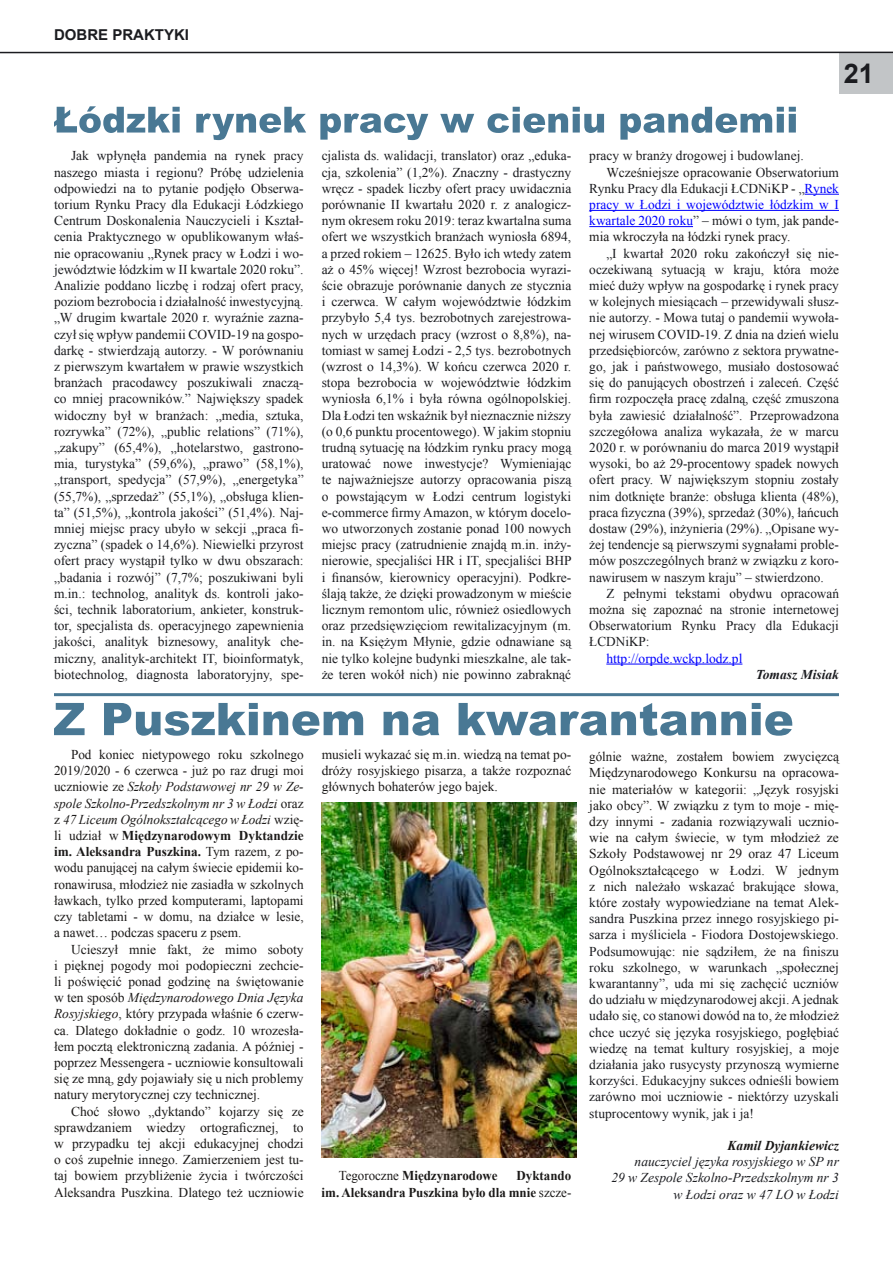
<style>
.page{position:relative;width:893px;height:1263px;background:#fff}
.page>*{position:absolute;margin:0;border:0;box-sizing:border-box;transform-origin:0 0}
.t1{font:700 27px "Arial";color:#1b1c20}
.t2{font:700 15px "Arial";color:#1b1c20}
.t3{font:13.5px/16.2px "Times New Roman";color:#1b1c20;text-align:justify}
.t4{font:13.5px/16.2px "Times New Roman";color:#1b1918;text-align:justify}
.t5{font:13.5px "Times New Roman";color:#00f}
.t6{font:italic 13.5px/16.2px "Times New Roman";color:#1b1c20;text-align:right}
.t7{font:700 13.5px/16.2px "Times New Roman";color:#1b1918;text-align:right;scale:.96 1}
.t8{font:italic 700 13.5px "Times New Roman";color:#1b1918}
.t9{font:italic 700 13.5px "Times New Roman";color:#1b1c20}
.s1{color:#1b1c20}
.s2{color:#00f}
.s3{color:#1b1918}
.s4{font-style:italic}
.s5{font-weight:700}
.s6{font-weight:400}
</style>
<div class="page">
<div style="left:839px;top:53px;width:54px;height:41px;background:#c2c5c7"></div>
<hr style="left:0;top:52px;width:893px;height:1px;background:#1b1c20">
<hr style="left:805px;top:194px;width:34px;height:1px;background:#00f">
<hr style="left:589px;top:210px;width:250px;height:1px;background:#00f">
<hr style="left:589px;top:226px;width:104px;height:1px;background:#00f">
<hr style="left:606px;top:664px;width:136px;height:1px;background:#00f">
<svg style="left:54px;top:106px;width:742px;height:34px"></svg>
<hr style="left:54px;top:693px;width:785px;height:3px;background:#497894">
<svg style="left:54px;top:703px;width:738px;height:33px"></svg>
<img style="left:322px;top:803px;width:254px;height:355px">
<p class="t2" style="left:54px;top:24px;width:137px">DOBRE PRAKTYKI</p>
<h1 class="t1" style="left:844px;top:56px;width:32px">21</h1>
<p class="t3" style="left:54px;top:147px;width:251px;text-indent:17px">Jak wpłynęła pandemia na rynek pracy naszego miasta i regionu? Próbę udzielenia odpowiedzi na to pytanie podjęło Obserwa&shy;torium Rynku Pracy dla Edukacji Łódzkiego Centrum Doskonalenia Nauczycieli i Kształ&shy;cenia Praktycznego w opublikowanym właś&shy;nie opracowaniu „Rynek pracy w Łodzi i wo&shy;jewództwie łódzkim w II kwartale 2020 roku”.<br>Analizie poddano liczbę i rodzaj ofert pracy, poziom bezrobocia i działalność inwestycyjną. „W drugim kwartale 2020 r. wyraźnie zazna&shy;czył się wpływ pandemii COVID-19 na gospo&shy;darkę - stwierdzają autorzy. - W porównaniu z pierwszym kwartałem w prawie wszystkich branżach pracodawcy poszukiwali znaczą&shy;co mniej pracowników.” Największy spadek widoczny był w branżach: „media, sztuka, rozrywka” (72%), „public relations” (71%), „zakupy” (65,4%), „hotelarstwo, gastrono&shy;mia, turystyka” (59,6%), „prawo” (58,1%), „transport, spedycja” (57,9%), „energetyka” (55,7%), „sprzedaż” (55,1%), „obsługa klien&shy;ta” (51,5%), „kontrola jakości” (51,4%). Naj&shy;mniej miejsc pracy ubyło w sekcji „praca fi&shy;zyczna” (spadek o 14,6%). Niewielki przyrost ofert pracy wystąpił tylko w dwu obszarach: „badania i rozwój” (7,7%; poszukiwani byli m.in.: technolog, analityk ds. kontroli jako&shy;ści, technik laboratorium, ankieter, konstruk&shy;tor, specjalista ds. operacyjnego zapewnienia jakości, analityk biznesowy, analityk che&shy;miczny, analityk-architekt IT, bioinformatyk, biotechnolog, diagnosta laboratoryjny, spe-</p>
<p class="t3" style="left:322px;top:147px;width:252px">cjalista ds. walidacji, translator) oraz „eduka&shy;cja, szkolenia” (1,2%). Znaczny - drastyczny wręcz - spadek liczby ofert pracy uwidacznia porównanie II kwartału 2020 r. z analogicz&shy;nym okresem roku 2019: teraz kwartalna suma ofert we wszystkich branżach wyniosła 6894, a przed rokiem – 12625. Było ich wtedy zatem aż o 45% więcej! Wzrost bezrobocia wyrazi&shy;ście obrazuje porównanie danych ze stycznia i czerwca. W całym województwie łódzkim przybyło 5,4 tys. bezrobotnych zarejestrowa&shy;nych w urzędach pracy (wzrost o 8,8%), na&shy;tomiast w samej Łodzi - 2,5 tys. bezrobotnych (wzrost o 14,3%). W końcu czerwca 2020 r. stopa bezrobocia w województwie łódzkim wyniosła 6,1% i była równa ogólnopolskiej.<br>Dla Łodzi ten wskaźnik był nieznacznie niższy (o 0,6 punktu procentowego). W jakim stopniu trudną sytuację na łódzkim rynku pracy mogą uratować nowe inwestycje? Wymieniając te najważniejsze autorzy opracowania piszą o powstającym w Łodzi centrum logistyki e-commerce firmy Amazon, w którym docelo&shy;wo utworzonych zostanie ponad 100 nowych miejsc pracy (zatrudnienie znajdą m.in. inży&shy;nierowie, specjaliści HR i IT, specjaliści BHP i finansów, kierownicy operacyjni). Podkre&shy;ślają także, że dzięki prowadzonym w mieście licznym remontom ulic, również osiedlowych oraz przedsięwzięciom rewitalizacyjnym (m. in. na Księżym Młynie, gdzie odnawiane są nie tylko kolejne budynki mieszkalne, ale tak&shy;że teren wokół nich) nie powinno zabraknąć</p>
<p class="t3" style="left:589px;top:147px;width:216px">pracy w branży drogowej i budowlanej.</p>
<p class="t4" style="left:606px;top:164px;width:234px">Wcześniejsze opracowanie <span class="s1">Obserwatorium</span></p>
<p class="t3" style="left:589px;top:180px;width:251px">Rynku Pracy dla Edukacji ŁCDNiKP - „<span class="s2">Rynek</span></p>
<p class="t5" style="left:589px;top:195px;width:251px">pracy w Łodzi i województwie łódzkim w I</p>
<p class="t5" style="left:589px;top:212px;width:251px">kwartale 2020 roku<span class="s1">” – mówi o tym, j</span><span class="s3">ak pande-</span></p>
<p class="t4" style="left:589px;top:228px;width:203px">mia wkroczyła na łódzki rynek pracy.</p>
<p class="t3" style="left:589px;top:245px;width:251px;text-indent:17px">„I kwartał 2020 roku zakończył się nie&shy;oczekiwaną sytuacją w kraju, która może mieć duży wpływ na gospodarkę i rynek pracy w kolejnych miesiącach – przewidywali słusz&shy;nie autorzy. - Mowa tutaj o pandemii wywoła&shy;nej wirusem COVID-19. Z dnia na dzień wielu przedsiębiorców, zarówno z sektora prywatne&shy;go, jak i państwowego, musiało dostosować się do panujących obostrzeń i zaleceń. Część firm rozpoczęła pracę zdalną, część zmuszona była zawiesić działalność”. Przeprowadzona szczegółowa analiza wykazała, że w marcu 2020 r. w porównaniu do marca 2019 wystąpił wysoki, bo aż 29-procentowy spadek nowych ofert pracy. W największym stopniu zostały nim dotknięte branże: obsługa klienta (48%), praca fizyczna (39%), sprzedaż (30%), łańcuch dostaw (29%), inżynieria (29%). „Opisane wy&shy;żej tendencje są pierwszymi sygnałami proble&shy;mów poszczególnych branż w związku z koro&shy;nawirusem w naszym kraju” – stwierdzono.</p>
<p class="t3" style="left:589px;top:585px;width:251px;text-indent:17px">Z pełnymi tekstami obydwu opracowań <span class="s3">można się zapoznać</span> na stronie internetowej Obserwatorium Rynku Pracy dla Edukacji ŁCDNiKP:</p>
<p class="t5" style="left:606px;top:649px;width:138px">http://orpde.wckp.lodz.pl</p>
<p class="t9" style="left:756px;top:665px;width:85px">Tomasz Misiak</p>
<p class="t4" style="left:54px;top:746px;width:251px;text-indent:17px">Pod koniec nietypowego roku szkolnego 2019/2020 - 6 czerwca - już po raz drugi moi uczniowie ze <span class="s4">Szkoły Podstawowej nr 29 w Ze&shy;spole Szkolno-Przedszkolnym nr 3 w Łodzi</span> oraz z <span class="s4">47 Liceum Ogólnokształcącego w Łodzi</span> wzię&shy;li udział w <span class="s5">Międzynarodowym Dyktandzie im. Aleksandra Puszkina.</span> Tym razem, z po&shy;wodu panującej na całym świecie epidemii ko&shy;ronawirusa, młodzież nie zasiadła w szkolnych ławkach, tylko przed komputerami, laptopami czy tabletami - w domu, na działce w lesie, a nawet… podczas spaceru z psem.</p>
<p class="t4" style="left:54px;top:941px;width:251px;text-indent:17px">Ucieszył mnie fakt, że mimo soboty i pięknej pogody moi podopieczni zechcie&shy;li poświęcić ponad godzinę na świętowanie w ten sposób <span class="s4">Międzynarodowego Dnia Języka Rosyjskiego</span>, który przypada właśnie 6 czerw&shy;ca. Dlatego dokładnie o godz. 10 wrozesła&shy;łem pocztą elektroniczną zadania. A później - poprzez Messengera - uczniowie konsultowali się ze mną, gdy pojawiały się u nich problemy natury merytorycznej czy technicznej.</p>
<p class="t4" style="left:54px;top:1103px;width:251px;text-indent:17px">Choć słowo „dyktando” kojarzy się ze sprawdzaniem wiedzy ortograficznej, to w przypadku tej akcji edukacyjnej chodzi o coś zupełnie innego. Zamierzeniem jest tu&shy;taj bowiem przybliżenie życia i twórczości Aleksandra Puszkina. Dlatego też uczniowie</p>
<p class="t4" style="left:322px;top:746px;width:251px">musieli wykazać się m.in. wiedzą na temat po&shy;dróży rosyjskiego pisarza, a także rozpoznać głównych bohaterów jego bajek.</p>
<p class="t7" style="left:339px;top:1167px;width:167px"><span class="s6">Tegoroczne</span> Międzynarodowe</p>
<p class="t7" style="left:322px;top:1167px;width:262px">Dyktando<br>im. Aleksandra Puszkina było dla mnie <span class="s6">szcze-</span></p>
<p class="t3" style="left:589px;top:748px;width:251px"><span class="s3">gólnie ważne, zostałem bowiem zwycięzcą Międzynarodowego Konkursu na opracowa&shy;nie materiałów w kategorii: „Język rosyjski jako obcy”. W związku z tym to moje - mię&shy;dzy innymi - zadania rozwiązywali ucznio&shy;wie na całym świecie, w tym młodzież ze Szkoły Podstawowej nr 29 oraz 47 Liceum Ogólnokształcącego w Łodzi. W jednym z nich</span> należało wskazać brakujące słowa, które zostały wypowiedziane na temat Alek&shy;sandra Puszkina przez innego rosyjskiego pi&shy;sarza i myśliciela - Fiodora Dostojewskiego.<br>Podsumowując: nie sądziłem, że na finiszu roku szkolnego, w warunkach „społecznej kwarantanny”, uda mi się zachęcić uczniów do udziału w międzynarodowej akcji. A jednak udało się, co stanowi dowód na to, że młodzież chce uczyć się języka rosyjskiego, pogłębiać wiedzę na temat kultury rosyjskiej, a moje działania jako rusycysty przynoszą wymierne korzyści. Edukacyjny sukces odnieśli bowiem zarówno moi uczniowie - niektórzy uzyskali stuprocentowy wynik, jak i ja!</p>
<p class="t8" style="left:728px;top:1136px;width:113px">Kamil Dyjankiewicz</p>
<p class="t6" style="left:611px;top:1153px;width:229px">nauczyciel języka rosyjskiego w SP nr<br>29 w Zespole Szkolno-Przedszkolnym nr 3 w Łodzi oraz w 47 LO w Łodzi</p>
</div>
